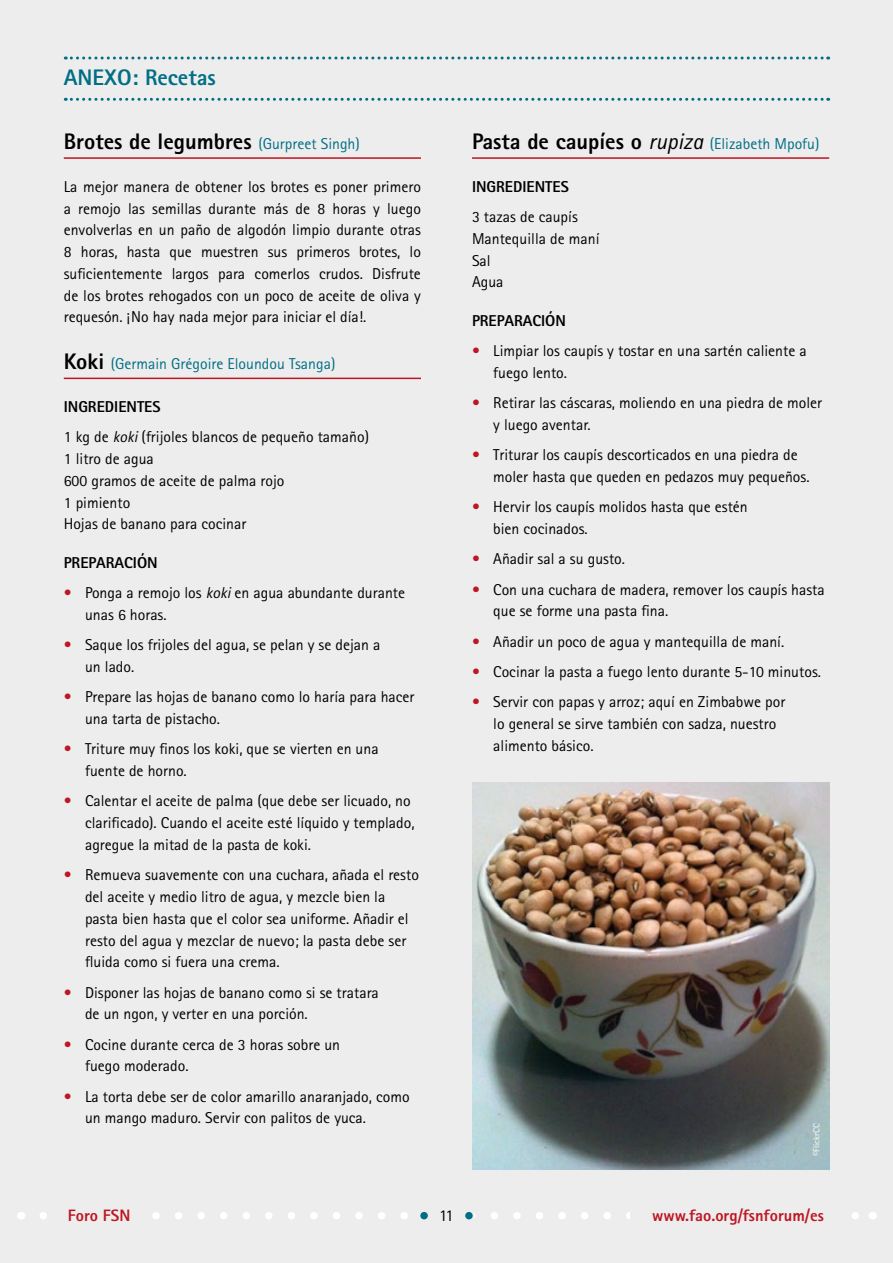
<style>
.page{position:relative;width:893px;height:1263px;background:#ededed}
.page>*{position:absolute;margin:0;border:0;box-sizing:border-box;transform-origin:0 0}
.t1{font:800 22.5px "Rotis Sans Serif Std";color:#000}
.t2{font:800 22.5px "Rotis Sans Serif Std";color:#006f85}
.t3{font:800 16.5px "Rotis Sans Serif Std";color:#be1622}
.t4{font:16.5px "Rotis Sans Serif Std";color:#000}
.t5{font:15.75px/21.8px "Rotis Sans Serif Std";color:#000}
.t6{font:15.75px "Rotis Sans Serif Std";color:#006f85}
.t7{font:800 15.75px "Rotis Sans Serif Std";color:#000}
.t8{font:9px "Rotis Sans Serif Std";color:#fff}
.s1{font-weight:400;font-size:15.75px;color:#006f85}
.s2{font-weight:800;font-size:22.5px;color:#000}
.s3{font-weight:800}
.s4{font-style:italic}
.s5{color:#be1622}
.s6{font-style:italic;font-size:22.5px;color:#000}
</style>
<div class="page">
<svg style="left:43px;top:1212px;width:816px;height:7px"></svg>
<div style="left:419px;top:1204px;width:55px;height:23px;background:#ededed"></div>
<div style="left:420px;top:1212px;width:8px;height:7px;background:#006f85;border-radius:50%"></div>
<div style="left:465px;top:1212px;width:8px;height:7px;background:#006f85;border-radius:50%"></div>
<div style="left:630px;top:1204px;width:216px;height:23px;background:#ededed"></div>
<div style="left:47px;top:1204px;width:104px;height:23px;background:#ededed"></div>
<svg style="left:65px;top:57px;width:764px;height:3px"></svg>
<svg style="left:65px;top:98px;width:764px;height:3px"></svg>
<hr style="left:64px;top:157px;width:357px;height:2px;background:#be1622">
<hr style="left:64px;top:378px;width:357px;height:1px;background:#be1622">
<hr style="left:472px;top:157px;width:357px;height:2px;background:#be1622">
<img style="left:472px;top:782px;width:357px;height:387px">
<h1 class="t2" style="left:64px;top:63px;width:154px">ANEXO: Recetas</h1>
<h1 class="t1" style="left:64px;top:127px;width:298px">Brotes de legumbres <span class="s1">(Gurpreet Singh)</span></h1>
<p class="t5" style="left:64px;top:176px;width:359px;text-align:justify">La mejor manera de obtener los brotes es poner primero a remojo las semillas durante más de 8 horas y luego envolverlas en un paño de algodón limpio durante otras 8 horas, hasta que muestren sus primeros brotes, lo suficientemente largos para comerlos crudos. Disfrute de los brotes rehogados con un poco de aceite de oliva y requesón. ¡No hay nada mejor para iniciar el día!.</p>
<p class="t6" style="left:64px;top:354px;width:273px"><span class="s2">Koki</span> (Germain Grégoire Eloundou Tsanga)</p>
<p class="t5" style="left:64px;top:392px;width:307px;line-height:30.3px"><span class="s3">INGREDIENTES<br></span>1 kg de <span class="s4">koki</span> (frijoles blancos de pequeño tamaño)</p>
<p class="t5" style="left:64px;top:448px;width:222px">1 litro de agua<br>600 gramos de aceite de palma rojo<br>1 pimiento<br>Hojas de banano para cocinar</p>
<p class="t7" style="left:64px;top:553px;width:95px">PREPARACIÓN</p>
<p class="t5" style="left:85px;top:582px;width:322px;text-indent:-21px"><span class="s5">•</span> Ponga a remojo los <span class="s4">koki</span> en agua abundante durante unas 6 horas.</p>
<p class="t5" style="left:85px;top:634px;width:297px;text-indent:-21px"><span class="s5">•</span> Saque los frijoles del agua, se pelan y se dejan a un lado.</p>
<p class="t5" style="left:85px;top:686px;width:331px;text-indent:-21px"><span class="s5">•</span> Prepare las hojas de banano como lo haría para hacer una tarta de pistacho.</p>
<p class="t5" style="left:85px;top:738px;width:295px;text-indent:-21px"><span class="s5">•</span> Triture muy finos los koki, que se vierten en una fuente de horno.</p>
<p class="t5" style="left:85px;top:790px;width:331px;text-indent:-21px"><span class="s5">•</span> Calentar el aceite de palma (que debe ser licuado, no clarificado). Cuando el aceite esté líquido y templado, agregue la mitad de la pasta de koki.</p>
<p class="t5" style="left:85px;top:864px;width:335px;text-indent:-21px"><span class="s5">•</span> Remueva suavemente con una cuchara, añada el resto del aceite y medio litro de agua, y mezcle bien la pasta bien hasta que el color sea uniforme. Añadir el resto del agua y mezclar de nuevo; la pasta debe ser fluida como si fuera una crema.</p>
<p class="t5" style="left:85px;top:981px;width:295px;text-indent:-21px"><span class="s5">•</span> Disponer las hojas de banano como si se tratara de un ngon, y verter en una porción.</p>
<p class="t5" style="left:85px;top:1033px;width:257px;text-indent:-21px"><span class="s5">•</span> Cocine durante cerca de 3 horas sobre un fuego moderado.</p>
<p class="t5" style="left:85px;top:1085px;width:326px;text-indent:-21px"><span class="s5">•</span> La torta debe ser de color amarillo anaranjado, como un mango maduro. Servir con palitos de yuca.</p>
<p class="t6" style="left:472px;top:134px;width:349px"><span class="s2">Pasta de caupíes o</span> <span class="s6">rupiza</span> (Elizabeth Mpofu)</p>
<p class="t7" style="left:472px;top:176px;width:98px">INGREDIENTES</p>
<p class="t5" style="left:472px;top:206px;width:129px">3 tazas de caupís<br>Mantequilla de maní<br>Sal<br>Agua</p>
<p class="t7" style="left:472px;top:311px;width:95px">PREPARACIÓN</p>
<p class="t5" style="left:493px;top:340px;width:315px;text-indent:-21px"><span class="s5">•</span> Limpiar los caupís y tostar en una sartén caliente a fuego lento.</p>
<p class="t5" style="left:493px;top:392px;width:330px;text-indent:-21px"><span class="s5">•</span> Retirar las cáscaras, moliendo en una piedra de moler y luego aventar.</p>
<p class="t5" style="left:493px;top:444px;width:318px;text-indent:-21px"><span class="s5">•</span> Triturar los caupís descorticados en una piedra de moler hasta que queden en pedazos muy pequeños.</p>
<p class="t5" style="left:493px;top:496px;width:256px;text-indent:-21px"><span class="s5">•</span> Hervir los caupís molidos hasta que estén bien cocinados.</p>
<p class="t5" style="left:472px;top:548px;width:155px"><span class="s5">•</span> Añadir sal a su gusto.</p>
<p class="t5" style="left:493px;top:579px;width:333px;text-indent:-21px"><span class="s5">•</span> Con una cuchara de madera, remover los caupís hasta que se forme una pasta fina.</p>
<p class="t5" style="left:472px;top:631px;width:314px"><span class="s5">•</span> Añadir un poco de agua y mantequilla de maní.</p>
<p class="t5" style="left:472px;top:661px;width:350px"><span class="s5">•</span> Cocinar la pasta a fuego lento durante 5-10 minutos.</p>
<p class="t5" style="left:493px;top:691px;width:294px;text-indent:-21px"><span class="s5">•</span> Servir con papas y arroz; aquí en Zimbabwe por lo general se sirve también con sadza, nuestro alimento básico.</p>
<p class="t8" style="left:811px;top:1156px;width:34px;rotate:-90deg">©FlickrCC</p>
<p class="t3" style="left:68px;top:1205px;width:64px">Foro FSN</p>
<p class="t4" style="left:439px;top:1206px;width:16px">11</p>
<p class="t3" style="left:652px;top:1205px;width:173px">www.fao.org/fsnforum/es</p>
</div>
